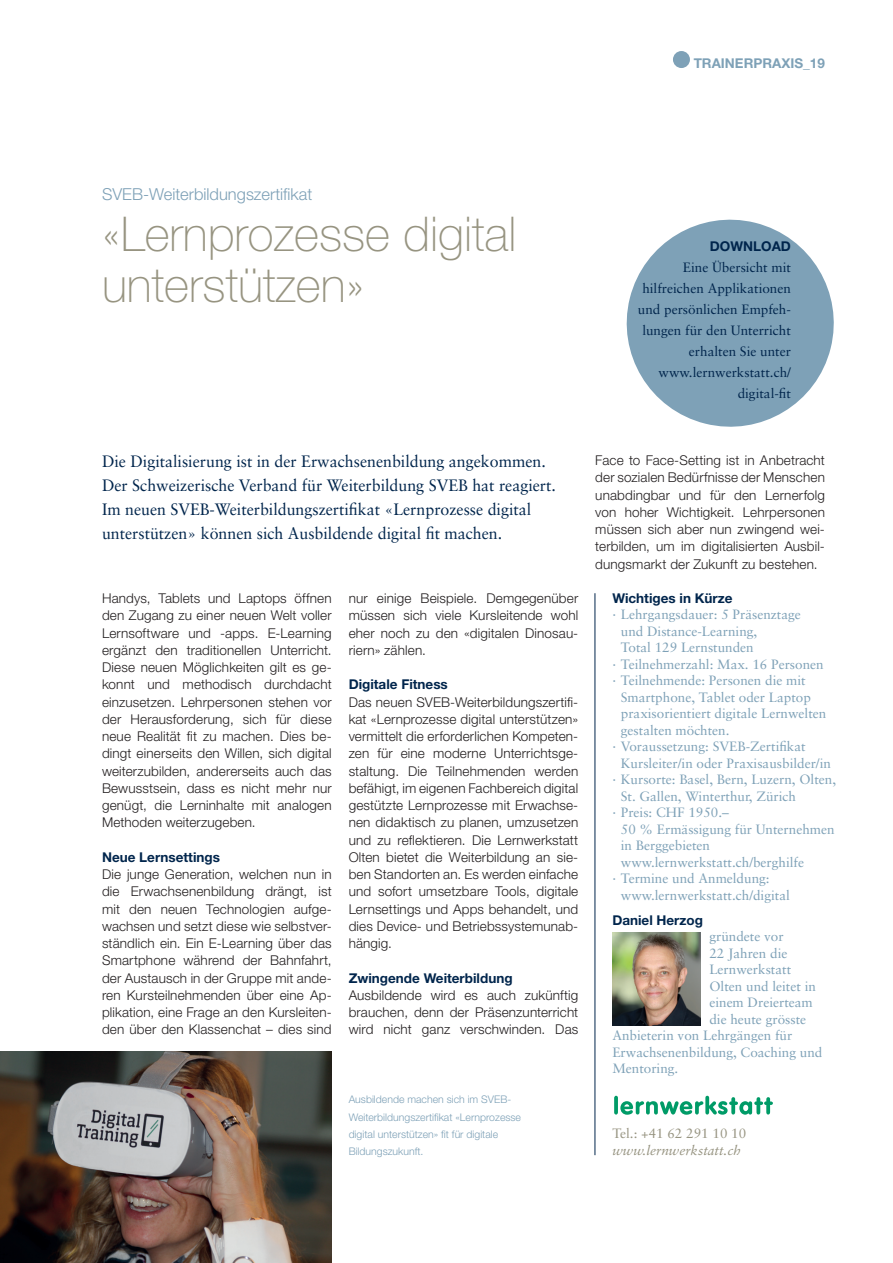
<style>
.page{position:relative;width:893px;height:1263px;background:#fff}
.page>*{position:absolute;margin:0;border:0;box-sizing:border-box;transform-origin:0 0}
.t1{font:100 48px/51px "Helvetica Neue";color:#979481}
.t2{font:16.5px/24px "Sabon";color:#00254c}
.t3{font:300 16.5px "Helvetica Neue";color:#7ea1b7}
.t4{font:300 13.5px/17.2px "Helvetica Neue";letter-spacing:.01em;color:#231f20;text-align:justify}
.t5{font:13.5px "Sabon";color:#7ea1b7}
.t6{font:13.5px/21px "Sabon";color:#00254c;text-align:right}
.t7{font:700 13.5px "Helvetica Neue";color:#00254c}
.t8{font:italic 13.5px "Sabon";color:#979481}
.t9{font:13.5px "Sabon";color:#979481}
.t10{font:700 13.5px "Helvetica Neue";color:#7ea1b7}
.t11{font:300 10.5px/17.2px "Helvetica Neue";color:#7ea1b7}
</style>
<div class="page">
<div style="left:673px;top:51px;width:17px;height:17px;background:#7ea1b7;border-radius:50%"></div>
<hr style="left:595px;top:593px;width:1px;height:562px;background:#00254c">
<svg style="left:614px;top:1096px;width:159px;height:19px"></svg>
<svg style="left:626px;top:219px;width:208px;height:208px;fill:#7ea1b7"></svg>
<img style="left:612px;top:933px;width:89px;height:92px">
<img style="left:0;top:1052px;width:332px;height:211px">
<p class="t10" style="left:694px;top:55px;width:133px">TRAINERPRAXIS_19</p>
<p class="t3" style="left:102px;top:184px;width:212px">SVEB-Weiterbildungszertifikat</p>
<h1 class="t1" style="left:102px;top:208px;width:416px">«Lernprozesse digital unterstützen»</h1>
<p class="t7" style="left:710px;top:238px;width:83px">DOWNLOAD</p>
<p class="t6" style="left:638px;top:257px;width:155px">Eine Übersicht mit hilfreichen Applikationen und persönlichen Empfeh&shy;lungen für den Unterricht erhalten Sie unter www.lernwerkstatt.ch/ digital-fit</p>
<p class="t2" style="left:102px;top:449px;width:455px">Die Digitalisierung ist in der Erwachsenenbildung angekommen.<br>Der Schweizerische Verband für Weiterbildung SVEB hat reagiert.<br>Im neuen SVEB-Weiterbildungszertifikat «Lernprozesse digital unterstützen» können sich Ausbildende digital fit machen.</p>
<p class="t4" style="left:102px;top:589px;width:231px">Handys, Tablets und Laptops öffnen den Zugang zu einer neuen Welt voller Lernsoftware und -apps. E-Learning ergänzt den traditionellen Unterricht.<br>Diese neuen Möglichkeiten gilt es ge&shy;konnt und methodisch durchdacht einzusetzen. Lehrpersonen stehen vor der Herausforderung, sich für diese neue Realität fit zu machen. Dies be&shy;dingt einerseits den Willen, sich digital weiterzubilden, andererseits auch das Bewusstsein, dass es nicht mehr nur genügt, die Lerninhalte mit analogen Methoden weiterzugeben.</p>
<p class="t7" style="left:102px;top:849px;width:120px">Neue Lernsettings</p>
<p class="t4" style="left:102px;top:865px;width:231px">Die junge Generation, welchen nun in die Erwachsenenbildung drängt, ist mit den neuen Technologien aufge&shy;wachsen und setzt diese wie selbstver&shy;ständlich ein. Ein E-Learning über das Smartphone während der Bahnfahrt, der Austausch in der Gruppe mit ande&shy;ren Kursteilnehmenden über eine Ap&shy;plikation, eine Frage an den Kursleiten&shy;den über den Klassenchat – dies sind</p>
<p class="t4" style="left:349px;top:589px;width:231px">nur einige Beispiele. Demgegenüber müssen sich viele Kursleitende wohl eher noch zu den «digitalen Dinosau&shy;riern» zählen.</p>
<p class="t7" style="left:349px;top:676px;width:101px">Digitale Fitness</p>
<p class="t4" style="left:349px;top:693px;width:231px">Das neuen SVEB-Weiterbildungszertifi&shy;kat «Lernprozesse digital unterstützen» vermittelt die erforderlichen Kompeten&shy;zen für eine moderne Unterrichtsge&shy;staltung. Die Teilnehmenden werden befähigt, im eigenen Fachbereich digital gestützte Lernprozesse mit Erwachse&shy;nen didaktisch zu planen, umzusetzen und zu reflektieren. Die Lernwerkstatt Olten bietet die Weiterbildung an sie&shy;ben Standorten an. Es werden einfache und sofort umsetzbare Tools, digitale Lernsettings und Apps behandelt, und dies Device- und Betriebssystemunab&shy;hängig.</p>
<p class="t7" style="left:349px;top:969px;width:165px">Zwingende Weiterbildung</p>
<p class="t4" style="left:349px;top:986px;width:231px">Ausbildende wird es auch zukünftig brauchen, denn der Präsenzunterricht wird nicht ganz verschwinden. Das</p>
<p class="t11" style="left:349px;top:1091px;width:174px">Ausbildende machen sich im SVEB-Weiterbildungszertifikat «Lernprozesse digital unterstützen» fit für digitale Bildungszukunft.</p>
<p class="t4" style="left:595px;top:451px;width:231px">Face to Face-Setting ist in Anbetracht der sozialen Bedürfnisse der Menschen unabdingbar und für den Lernerfolg von hoher Wichtigkeit. Lehrpersonen müssen sich aber nun zwingend wei&shy;terbilden, um im digitalisierten Ausbil&shy;dungsmarkt der Zukunft zu bestehen.</p>
<p class="t7" style="left:612px;top:589px;width:122px">Wichtiges in Kürze</p>
<p class="t5" style="left:612px;top:606px;width:190px">· Lehrgangsdauer: 5 Präsenztage</p>
<p class="t5" style="left:621px;top:623px;width:138px">und Distance-Learning,</p>
<p class="t5" style="left:621px;top:639px;width:134px">Total 129 Lernstunden</p>
<p class="t5" style="left:612px;top:656px;width:213px">· Teilnehmerzahl: Max. 16 Personen</p>
<p class="t5" style="left:612px;top:672px;width:195px">· Teilnehmende: Personen die mit</p>
<p class="t5" style="left:621px;top:689px;width:192px">Smartphone, Tablet oder Laptop</p>
<p class="t5" style="left:621px;top:705px;width:207px">praxisorientiert digitale Lernwelten</p>
<p class="t5" style="left:621px;top:722px;width:110px">gestalten möchten.</p>
<p class="t5" style="left:612px;top:738px;width:195px">· Voraussetzung: SVEB-Zertifikat</p>
<p class="t5" style="left:621px;top:755px;width:212px">Kursleiter/in oder Praxisausbilder/in</p>
<p class="t5" style="left:612px;top:771px;width:225px">· Kursorte: Basel, Bern, Luzern, Olten,</p>
<p class="t5" style="left:621px;top:788px;width:177px">St. Gallen, Winterthur, Zürich</p>
<p class="t5" style="left:612px;top:804px;width:118px">· Preis: CHF 1950.–</p>
<p class="t5" style="left:621px;top:821px;width:215px">50 % Ermässigung für Unternehmen</p>
<p class="t5" style="left:621px;top:837px;width:91px">in Berggebieten</p>
<p class="t5" style="left:621px;top:854px;width:185px">www.lernwerkstatt.ch/berghilfe</p>
<p class="t5" style="left:612px;top:870px;width:159px">· Termine und Anmeldung:</p>
<p class="t5" style="left:621px;top:887px;width:171px">www.lernwerkstatt.ch/digital</p>
<p class="t7" style="left:612px;top:911px;width:92px">Daniel Herzog</p>
<p class="t5" style="left:709px;top:928px;width:76px">gründete vor</p>
<p class="t5" style="left:709px;top:945px;width:80px">22 Jahren die</p>
<p class="t5" style="left:709px;top:961px;width:83px">Lernwerkstatt</p>
<p class="t5" style="left:709px;top:978px;width:108px">Olten und leitet in</p>
<p class="t5" style="left:709px;top:994px;width:105px">einem Dreierteam</p>
<p class="t5" style="left:709px;top:1011px;width:98px">die heute grösste</p>
<p class="t5" style="left:612px;top:1027px;width:182px">Anbieterin von Lehrgängen für</p>
<p class="t5" style="left:612px;top:1044px;width:212px">Erwachsenenbildung, Coaching und</p>
<p class="t5" style="left:612px;top:1060px;width:68px">Mentoring.</p>
<p class="t9" style="left:612px;top:1125px;width:135px">Tel.: +41 62 291 10 10</p>
<p class="t8" style="left:612px;top:1142px;width:130px">www.lernwerkstatt.ch</p>
</div>
